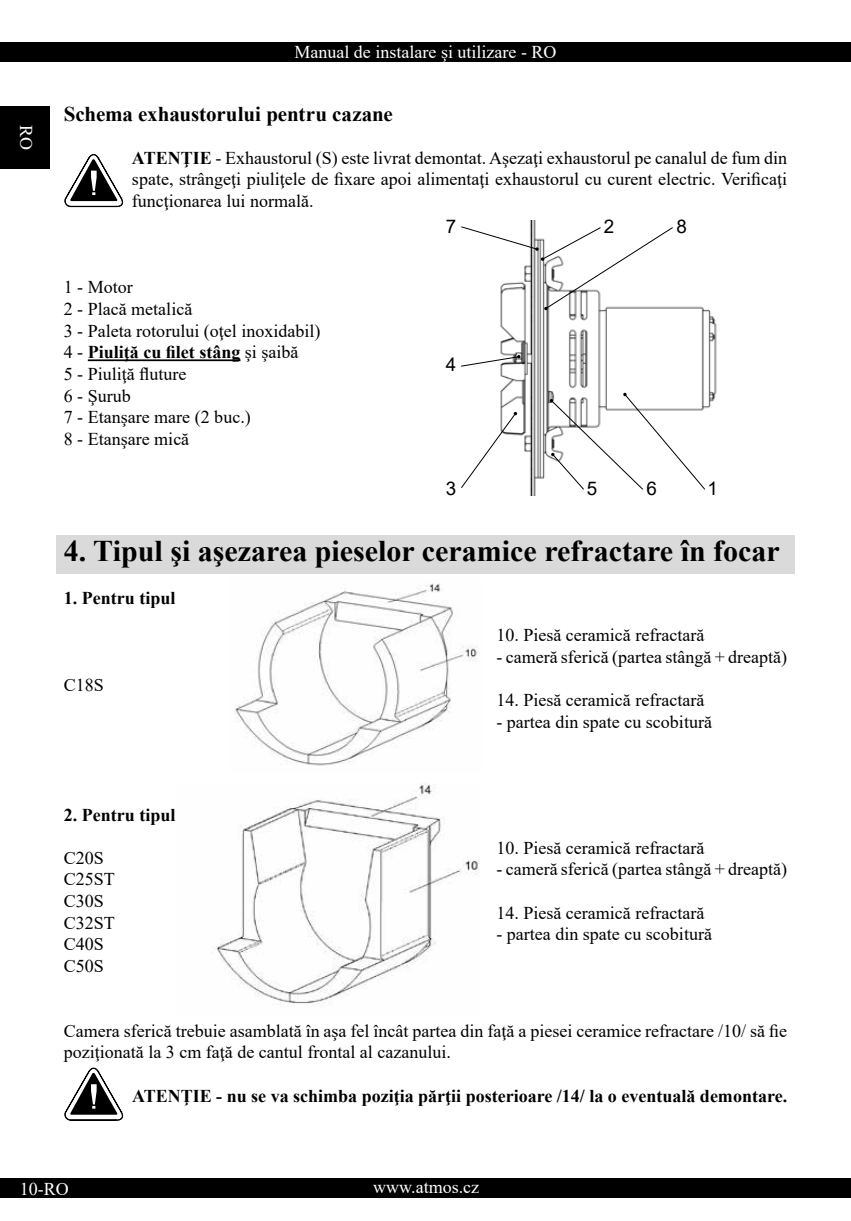
<style>
.page{position:relative;width:851px;height:1221px;background:#fff}
.page>*{position:absolute;margin:0;border:0;box-sizing:border-box;transform-origin:0 0}
.t1{font:700 30px "Times New Roman";color:#000}
.t2{font:700 21px "Times New Roman";letter-spacing:-.005em;color:#000}
.t3{font:18.75px "Arial";color:#000}
.t4{font:18px/21.6px "Times New Roman";color:#000}
.t5{font:700 18px "Times New Roman";color:#000}
.t6{font:18px "Times New Roman";color:#fff}
.s1{font-weight:700}
</style>
<div class="page">
<div style="left:0;top:43px;width:850px;height:19px;background:#000"></div>
<div style="left:0;top:106px;width:50px;height:63px;background:#000"></div>
<div style="left:0;top:1178px;width:850px;height:20px;background:#000"></div>
<div style="left:56px;top:535px;width:738px;height:38px;background:#dadada"></div>
<hr style="left:88px;top:359px;width:152px;height:2px;background:#000">
<img style="left:235px;top:583px;width:243px;height:183px">
<svg style="left:64px;top:154px;width:59px;height:53px"></svg>
<img style="left:212px;top:784px;width:268px;height:222px">
<svg style="left:64px;top:1067px;width:59px;height:53px"></svg>
<img style="left:500px;top:220px;width:217px;height:275px">
<div style="left:700px;top:477px;width:24px;height:22px;background:#fff"></div>
<div style="left:639px;top:477px;width:24px;height:22px;background:#fff"></div>
<div style="left:597px;top:215px;width:24px;height:23px;background:#fff"></div>
<div style="left:669px;top:215px;width:24px;height:23px;background:#fff"></div>
<div style="left:580px;top:477px;width:24px;height:22px;background:#fff"></div>
<svg style="left:461px;top:355px;width:59px;height:12px"></svg>
<svg style="left:461px;top:412px;width:56px;height:77px"></svg>
<svg style="left:461px;top:226px;width:212px;height:84px"></svg>
<svg style="left:549px;top:393px;width:157px;height:97px"></svg>
<p class="t6" style="left:39px;top:125px;width:27px;rotate:90deg">RO</p>
<p class="t6" style="left:294px;top:40px;width:263px">Manual de instalare şi utilizare - RO</p>
<p class="t2" style="left:64px;top:98px;width:330px">Schema exhaustorului pentru cazane</p>
<p class="t4" style="left:132px;top:146px;width:656px;text-align:justify"><span class="s1">ATENŢIE</span> - Exhaustorul (S) este livrat demontat. Aşezaţi exhaustorul pe canalul de fum din spate, strângeţi piuliţele de fixare apoi alimentaţi exhaustorul cu curent electric. Verificaţi funcţionarea lui normală.</p>
<p class="t4" style="left:64px;top:276px;width:258px">1 - Motor<br>2 - Placă metalică<br>3 - Paleta rotorului (oţel inoxidabil)<br>4 - <span class="s1">Piuliţă cu filet stâng</span> şi şaibă<br>5 - Piuliţă fluture<br>6 - Şurub<br>7 - Etanşare mare (2 buc.)<br>8 - Etanşare mică</p>
<p class="t3" style="left:446px;top:214px;width:12px">7</p>
<p class="t3" style="left:676px;top:214px;width:12px">8</p>
<p class="t3" style="left:603px;top:214px;width:12px">2</p>
<p class="t3" style="left:446px;top:351px;width:12px">4</p>
<p class="t3" style="left:446px;top:475px;width:12px">3</p>
<p class="t3" style="left:587px;top:475px;width:12px">5</p>
<p class="t3" style="left:646px;top:475px;width:12px">6</p>
<p class="t3" style="left:707px;top:475px;width:12px">1</p>
<h1 class="t1" style="left:64px;top:529px;width:717px">4. Tipul şi aşezarea pieselor ceramice refractare în focar</h1>
<p class="t5" style="left:64px;top:585px;width:113px">1. Pentru tipul</p>
<p class="t4" style="left:64px;top:673px;width:42px">C18S</p>
<p class="t5" style="left:64px;top:801px;width:113px">2. Pentru tipul</p>
<p class="t4" style="left:64px;top:846px;width:53px">C20S<br>C25ST<br>C30S<br>C32ST<br>C40S<br>C50S</p>
<p class="t4" style="left:496px;top:624px;width:209px">10. Piesă ceramică refractară</p>
<p class="t4" style="left:496px;top:645px;width:292px">- cameră sferică (partea stângă + dreaptă)</p>
<p class="t4" style="left:496px;top:688px;width:209px">14. Piesă ceramică refractară</p>
<p class="t4" style="left:496px;top:710px;width:217px">- partea din spate cu scobitură</p>
<p class="t4" style="left:496px;top:836px;width:209px">10. Piesă ceramică refractară</p>
<p class="t4" style="left:496px;top:858px;width:292px">- cameră sferică (partea stângă + dreaptă)</p>
<p class="t4" style="left:496px;top:901px;width:209px">14. Piesă ceramică refractară</p>
<p class="t4" style="left:496px;top:922px;width:217px">- partea din spate cu scobitură</p>
<p class="t4" style="left:64px;top:1019px;width:724px">Camera sferică trebuie asamblată în aşa fel încât partea din faţă a piesei ceramice refractare /10/ să fie poziţionată la 3 cm faţă de cantul frontal al cazanului.</p>
<p class="t5" style="left:132px;top:1082px;width:656px">ATENŢIE - nu se va schimba poziţia părţii posterioare /14/ la o eventuală demontare.</p>
<p class="t6" style="left:20px;top:1175px;width:50px">10-RO</p>
<p class="t6" style="left:373px;top:1173px;width:107px">www.atmos.cz</p>
</div>
